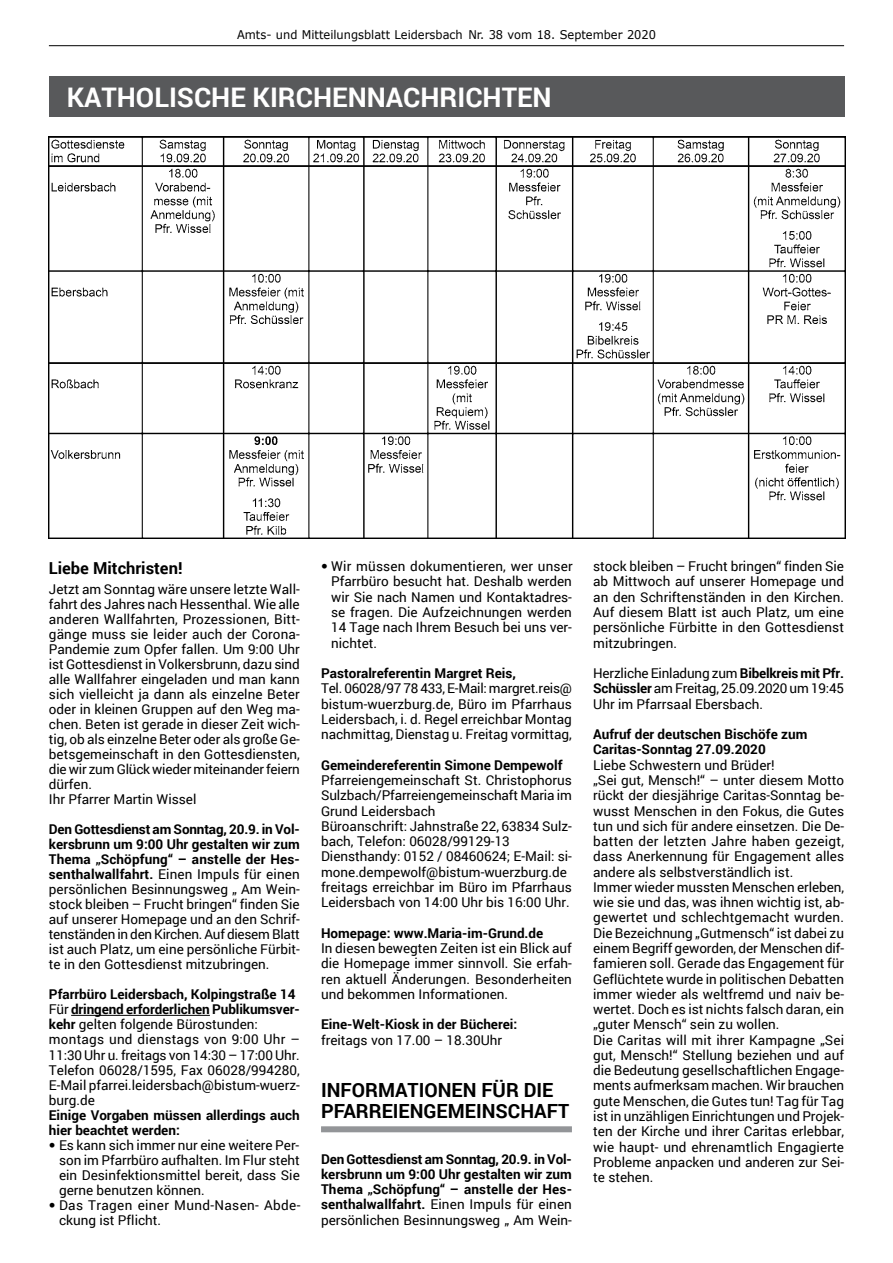
<style>
.page{position:relative;width:893px;height:1263px;background:#fff}
.page>*{position:absolute;margin:0;border:0;box-sizing:border-box;transform-origin:0 0}
.t1{font:700 27px "Roboto";color:#fff}
.t2{font:700 19.5px "Roboto";color:#000}
.t3{font:700 16.5px "Roboto";color:#000}
.t4{font:13.5px/15.3px "Roboto";color:#000;text-align:justify}
.t5{font:700 13.5px/15.3px "Roboto";color:#000}
.t6{font:13.5px/15px "Roboto";letter-spacing:.025em;color:#000}
.t7{font:12px "Verdana";color:#000;scale:.95 1}
.s1{font-weight:700}
.s2{font-family:"Helvetica Neue";font-weight:800;font-stretch:expanded}
.s3{font-weight:400}
</style>
<div class="page">
<hr style="left:49px;top:45px;width:795px;height:1px;background:#000">
<div style="left:49px;top:77px;width:795px;height:40px;background:#58595b"></div>
<hr style="left:71px;top:1015px;width:139px;height:1px;background:#000">
<div style="left:321px;top:1126px;width:251px;height:6px;background:#939598"></div>
<img style="left:49px;top:136px;width:797px;height:403px">
<p class="t7" style="left:237px;top:27px;width:443px">Amts- und Mitteilungsblatt Leidersbach Nr. 38 vom 18. September 2020</p>
<h1 class="t1" style="left:67px;top:78px;width:35px">Katholische</h1>
<h1 class="t1" style="left:253px;top:78px;width:35px">Kirchennachrichten</h1>
<p class="t3" style="left:49px;top:557px;width:135px">Liebe Mitchristen!</p>
<p class="t4" style="left:49px;top:581px;width:252px;text-align:left">Jetzt am Sonntag wäre unsere letzte Wall&shy;fahrt des Jahres nach Hessenthal. Wie alle anderen Wallfahrten, Prozessionen, Bitt&shy;gänge muss sie leider auch der Corona-Pandemie zum Opfer fallen. Um 9:00 Uhr ist Gottesdienst in Volkersbrunn, dazu sind alle Wallfahrer eingeladen und man kann sich vielleicht ja dann als einzelne Beter oder in kleinen Gruppen auf den Weg ma&shy;chen. Beten ist gerade in dieser Zeit wich&shy;tig, ob als einzelne Beter oder als große Ge&shy;betsgemeinschaft in den Gottesdiensten, die wir zum Glück wieder miteinander feiern dürfen.<br>Ihr Pfarrer Martin Wissel</p>
<p class="t4" style="left:49px;top:821px;width:252px"><span class="s1">Den Gottesdienst am Sonntag, 20.9. in Vol&shy;kersbrunn um 9:00 Uhr gestalten wir zum Thema „Schöpfung“ – anstelle der Hes&shy;senthalwallfahrt.</span> Einen Impuls für einen persönlichen Besinnungsweg „ Am Wein&shy;stock bleiben – Frucht bringen“ finden Sie auf unserer Homepage und an den Schrif&shy;tenständen in den Kirchen. Auf diesem Blatt ist auch Platz, um eine persönliche Fürbit&shy;te in den Gottesdienst mitzubringen.</p>
<p class="t4" style="left:49px;top:986px;width:252px;text-align:left"><span class="s1">Pfarrbüro Leidersbach, Kolpingstraße 14<br></span>Für <span class="s1">dringend erforderlichen Publikumsver&shy;kehr</span> gelten folgende Bürostunden: montags und dienstags von 9:00 Uhr – 11:30 Uhr u. freitags von 14:30 – 17:00 Uhr.<br>Telefon 06028/1595, Fax 06028/994280, E-Mail pfarrei.leidersbach@bistum-wuerz&shy;burg.de</p>
<p class="t5" style="left:49px;top:1107px;width:252px">Einige Vorgaben müssen allerdings auch hier beachtet werden:</p>
<p class="t4" style="left:59px;top:1137px;width:242px;text-indent:-10px"><span class="s2">•</span> Es kann sich immer nur eine weitere Per&shy;son im Pfarrbüro aufhalten. Im Flur steht ein Desinfektionsmittel bereit, dass Sie gerne benutzen können.</p>
<p class="t6" style="left:59px;top:1197px;width:243px;text-indent:-10px"><span class="s2">•</span> Das Tragen einer Mund-Nasen- Abde&shy;ckung ist Pflicht.</p>
<p class="t4" style="left:331px;top:558px;width:243px;text-indent:-10px"><span class="s2">•</span> Wir müssen dokumentieren, wer unser Pfarrbüro besucht hat. Deshalb werden wir Sie nach Namen und Kontaktadres&shy;se fragen. Die Aufzeichnungen werden 14 Tage nach Ihrem Besuch bei uns ver&shy;nichtet.</p>
<p class="t5" style="left:321px;top:665px;width:196px">Pastoralreferentin Margret Reis,</p>
<p class="t4" style="left:321px;top:680px;width:252px">Tel. 06028/97 78 433, E-Mail: margret.reis@ bistum-wuerzburg.de, Büro im Pfarrhaus Leidersbach, i. d. Regel erreichbar Montag nachmittag, Dienstag u. Freitag vormittag,</p>
<p class="t5" style="left:321px;top:757px;width:243px">Gemeindereferentin Simone Dempewolf</p>
<p class="t4" style="left:321px;top:772px;width:252px;text-align:left">Pfarreiengemeinschaft St. Christophorus Sulzbach/Pfarreiengemeinschaft Maria im Grund Leidersbach<br>Büroanschrift: Jahnstraße 22, 63834 Sulz&shy;bach, Telefon: 06028/99129-13<br>Diensthandy: 0152 / 08460624; E-Mail: si&shy;mone.dempewolf@bistum-wuerzburg.de freitags erreichbar im Büro im Pfarrhaus Leidersbach von 14:00 Uhr bis 16:00 Uhr.</p>
<p class="t5" style="left:321px;top:925px;width:224px">Homepage: www.Maria-im-Grund.de</p>
<p class="t4" style="left:321px;top:940px;width:252px">In diesen bewegten Zeiten ist ein Blick auf die Homepage immer sinnvoll. Sie erfah&shy;ren aktuell Änderungen. Besonderheiten und bekommen Informationen.</p>
<p class="t5" style="left:321px;top:1016px;width:198px">Eine-Welt-Kiosk in der Bücherei:</p>
<p class="t4" style="left:321px;top:1032px;width:183px">freitags von 17.00 – 18.30Uhr</p>
<h2 class="t2" style="left:321px;top:1076px;width:19px">Informationen</h2>
<h2 class="t2" style="left:481px;top:1076px;width:53px">für die</h2>
<h2 class="t2" style="left:321px;top:1097px;width:13px">Pfarreiengemeinschaft</h2>
<p class="t5" style="left:321px;top:1150px;width:252px;text-align:justify">Den Gottesdienst am Sonntag, 20.9. in Vol&shy;kersbrunn um 9:00 Uhr gestalten wir zum Thema „Schöpfung“ – anstelle der Hes&shy;senthalwallfahrt. <span class="s3">Einen Impuls für einen persönlichen Besinnungsweg „ Am Wein-</span></p>
<p class="t4" style="left:593px;top:558px;width:252px">stock bleiben – Frucht bringen“ finden Sie ab Mittwoch auf unserer Homepage und an den Schriftenständen in den Kirchen.<br>Auf diesem Blatt ist auch Platz, um eine persönliche Fürbitte in den Gottesdienst mitzubringen.</p>
<p class="t4" style="left:593px;top:665px;width:252px">Herzliche Einladung zum <span class="s1">Bibelkreis mit Pfr.<br>Schüssler</span> am Freitag, 25.09.2020 um 19:45<br>Uhr im Pfarrsaal Ebersbach.</p>
<p class="t5" style="left:593px;top:726px;width:216px">Aufruf der deutschen Bischöfe zum<br>Caritas-Sonntag 27.09.2020</p>
<p class="t4" style="left:593px;top:757px;width:252px;text-align:left">Liebe Schwestern und Brüder!<br>„Sei gut, Mensch!“ – unter diesem Motto rückt der diesjährige Caritas-Sonntag be&shy;wusst Menschen in den Fokus, die Gutes tun und sich für andere einsetzen. Die De&shy;batten der letzten Jahre haben gezeigt, dass Anerkennung für Engagement alles andere als selbstverständlich ist.<br>Immer wieder mussten Menschen erleben, wie sie und das, was ihnen wichtig ist, ab&shy;gewertet und schlechtgemacht wurden.<br>Die Bezeichnung „Gutmensch“ ist dabei zu einem Begriff geworden, der Menschen dif&shy;famieren soll. Gerade das Engagement für Geflüchtete wurde in politischen Debatten immer wieder als weltfremd und naiv be&shy;wertet. Doch es ist nichts falsch daran, ein „guter Mensch“ sein zu wollen.<br>Die Caritas will mit ihrer Kampagne „Sei gut, Mensch!“ Stellung beziehen und auf die Bedeutung gesellschaftlichen Engage&shy;ments aufmerksam machen. Wir brauchen gute Menschen, die Gutes tun! Tag für Tag ist in unzähligen Einrichtungen und Projek&shy;ten der Kirche und ihrer Caritas erlebbar, wie haupt- und ehrenamtlich Engagierte Probleme anpacken und anderen zur Sei&shy;te stehen.</p>
</div>
